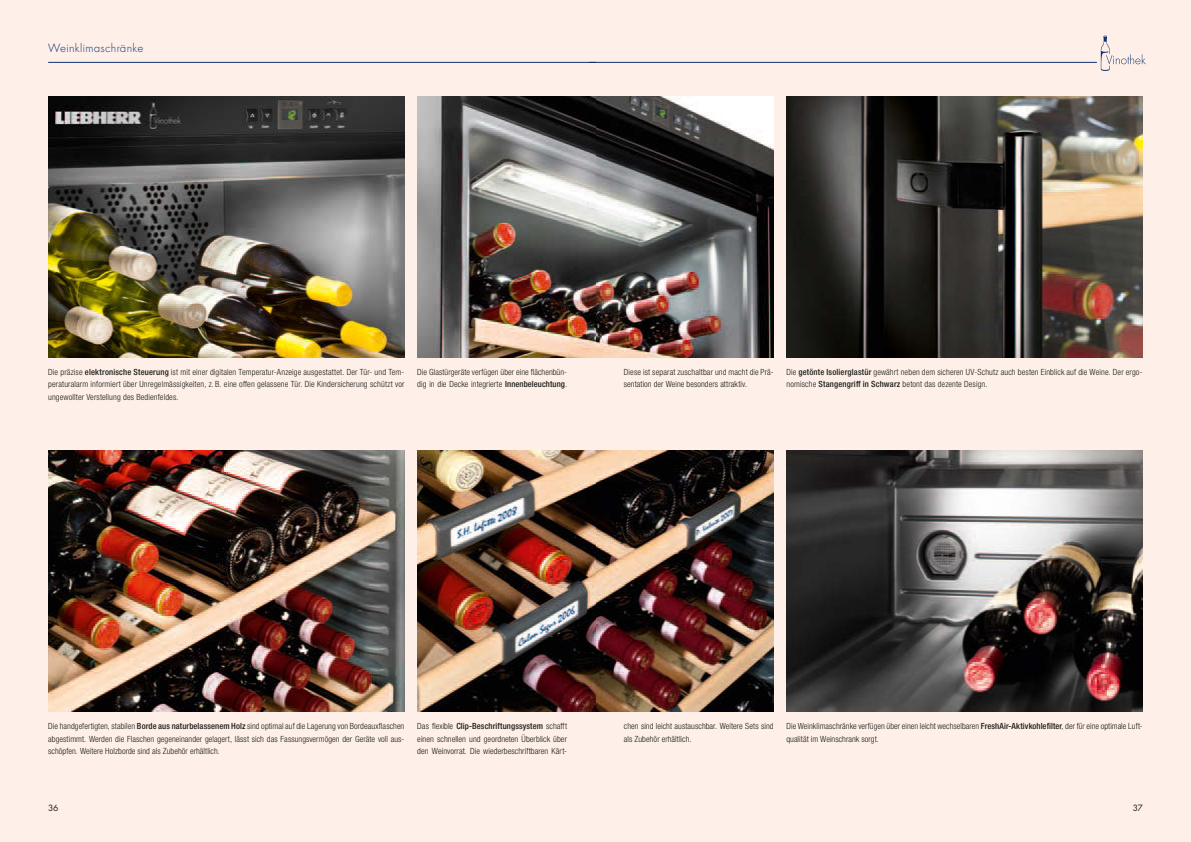
<style>
.page{position:relative;width:1191px;height:842px;background:#fff}
.page>*{position:absolute;margin:0;border:0;box-sizing:border-box;transform-origin:0 0}
.t1{font:300 12.5px "Futura";letter-spacing:.02em;color:#0d3174}
.t2{font:9.5px "Futura Boo";color:#1a1a18}
.t3{font:300 condensed 8.5px/12.5px "Helvetica Neue LTW1 G";letter-spacing:.01em;color:#1a1a18}
.s1{font-weight:500}
</style>
<div class="page">
<div style="left:590px;top:0;width:601px;height:842px;background:#fef0e8"></div>
<img style="left:595px;top:96px;width:178px;height:261px">
<img style="left:786px;top:96px;width:356px;height:261px">
<img style="left:595px;top:451px;width:178px;height:260px">
<img style="left:786px;top:451px;width:356px;height:260px">
<div style="left:0;top:0;width:595px;height:842px;background:#fef0e8"></div>
<img style="left:48px;top:96px;width:356px;height:261px">
<img style="left:417px;top:96px;width:178px;height:261px">
<img style="left:48px;top:451px;width:356px;height:260px">
<img style="left:417px;top:451px;width:178px;height:260px">
<hr style="left:590px;top:62px;width:507px;height:1px;background:#0d3174">
<img style="left:1100px;top:35px;width:46px;height:36px">
<hr style="left:48px;top:62px;width:547px;height:1px;background:#0d3174">
<h1 class="t1" style="left:48px;top:43px;width:97px">Weinklimaschränke</h1>
<p class="t3" style="left:48px;top:366px;width:358px;text-align:justify">Die präzise <span class="s1">elektronische Steuerung</span> ist mit einer digitalen Temperatur-Anzeige ausgestattet. Der Tür- und Tem&shy;peraturalarm infor miert über Unregelmässigkeiten, z. B. eine offen gelassene Tür. Die Kindersicherung schützt vor ungewollter Verstellung des Bedienfeldes.</p>
<p class="t3" style="left:417px;top:366px;width:151px">Die Glastürgeräte verfügen über eine flächenbün&shy;dig in die Decke integrierte <span class="s1">Innenbeleuchtung</span>.</p>
<p class="t3" style="left:624px;top:366px;width:151px">Diese ist separat zuschaltbar und macht die Prä&shy;sentation der Weine besonders attraktiv.</p>
<p class="t3" style="left:786px;top:366px;width:358px">Die <span class="s1">getönte Isolierglastür</span> gewährt neben dem sicheren UV-Schutz auch besten Einblick auf die Weine. Der ergo&shy;nomische <span class="s1">Stangengriff in Schwarz</span> betont das dezente Design.</p>
<p class="t3" style="left:48px;top:721px;width:358px;text-align:justify">Die handgefertigten, stabilen <span class="s1">Borde aus naturbelassenem Holz</span> sind optimal auf die Lagerung von Bordeauxflaschen abgestimmt. Werden die Flaschen gegeneinander gelagert, lässt sich das Fassungsvermögen der Geräte voll aus&shy;schöpfen. Weitere Holz borde sind als Zubehör erhältlich.</p>
<p class="t3" style="left:417px;top:720px;width:151px;text-align:justify">Das flexible <span class="s1">Clip-Beschriftungssystem</span> schafft einen schnellen und geordneten Überblick über den Wein vorrat. Die wiederbeschriftbaren Kärt-</p>
<p class="t2" style="left:48px;top:804px;width:12px">36</p>
<p class="t3" style="left:624px;top:720px;width:151px">chen sind leicht austauschbar. Weitere Sets sind als Zubehör erhältlich.</p>
<p class="t3" style="left:786px;top:720px;width:358px">Die Weinklimaschränke verfügen über einen leicht wechselbaren <span class="s1">FreshAir-Aktivkohlefilter</span>, der für eine optimale Luft&shy;qualität im Weinschrank sorgt.</p>
<p class="t2" style="left:1132px;top:804px;width:12px">37</p>
</div>
